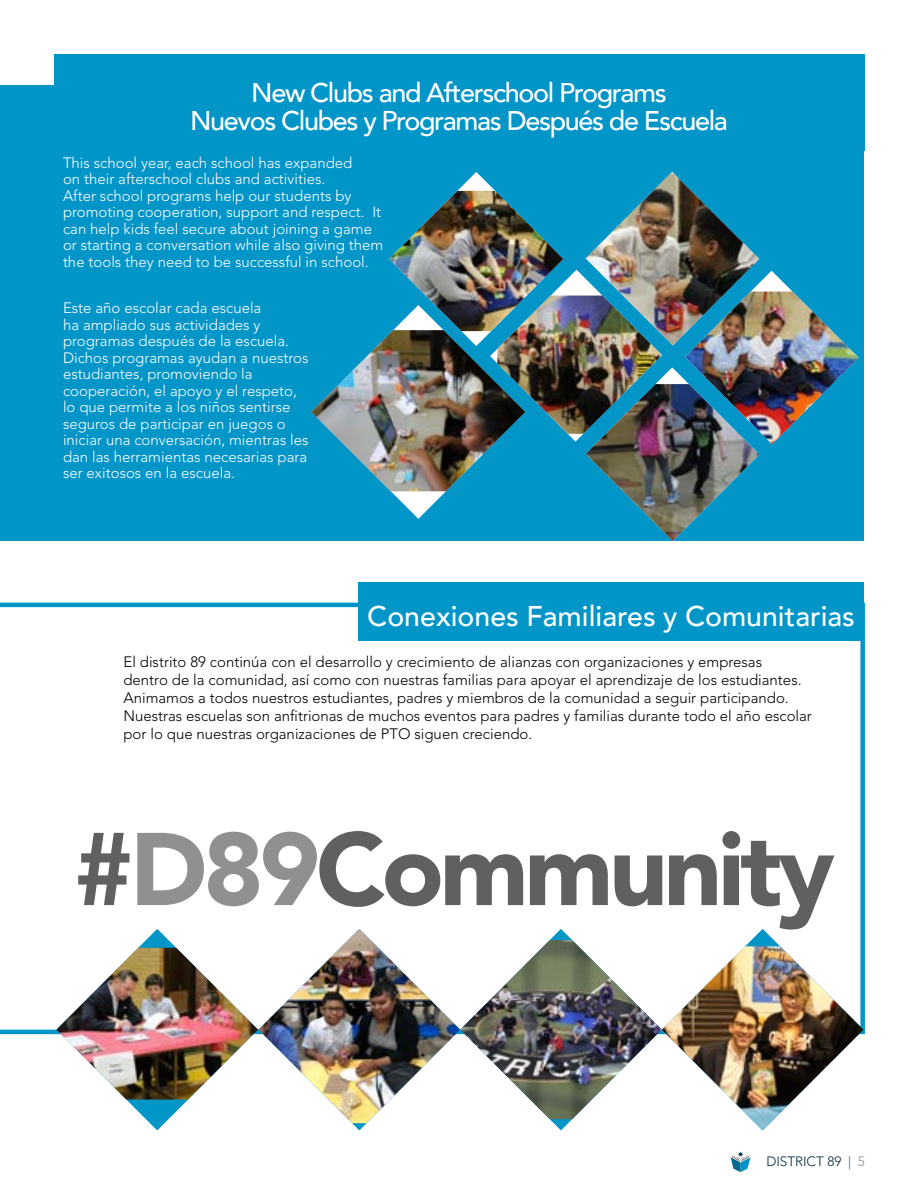
<style>
.page{position:relative;width:918px;height:1188px;background:#fff}
.page>*{position:absolute;margin:0;border:0;box-sizing:border-box;transform-origin:0 0}
.t1{font:900 102px "Avenir LT Std";letter-spacing:-.04em;color:#5f6062}
.t2{font:500 28.5px "Avenir";color:#fff}
.t3{font:500 27px/28.5px "Avenir";letter-spacing:-.05em;color:#fff;text-align:center}
.t4{font:300 15px/16.5px "Avenir LT Std";color:#fff}
.t5{font:300 15px/18px "Avenir LT Std";color:#000}
.t6{font:300 13.5px "Avenir LT Std";color:#002d3f}
.s1{color:#8e9092}
.s2{color:#00698f}
.s3{color:#938884}
</style>
<div class="page">
<svg style="left:0;top:603px;width:865px;height:431px"></svg>
<svg style="left:731px;top:1152px;width:20px;height:20px"></svg>
<div style="left:0;top:85px;width:864px;height:456px;background:#0295c8"></div>
<div style="left:54px;top:54px;width:810px;height:97px;background:#0295c8"></div>
<img style="left:311px;top:334px;width:78px;height:156px">
<img style="left:389px;top:172px;width:470px;height:347px">
<img style="left:586px;top:384px;width:173px;height:157px">
<div style="left:358px;top:583px;width:506px;height:58px;background:#0295c8"></div>
<img style="left:56px;top:929px;width:807px;height:201px">
<img style="left:662px;top:946px;width:201px;height:184px">
<h3 class="t3" style="left:190px;top:77px;width:539px">New Clubs and Afterschool Programs<br>Nuevos Clubes y Programas Después de Escuela</h3>
<p class="t4" style="left:63px;top:155px;width:322px">This school year, each school has expanded<br>on their afterschool clubs and activities.<br>After school programs help our students by promoting cooperation, support and respect. It can help kids feel secure about joining a game or starting a conversation while also giving them the tools they need to be successful in school.</p>
<p class="t4" style="left:63px;top:300px;width:247px">Este año escolar cada escuela<br>ha ampliado sus actividades y programas después de la escuela.<br>Dichos programas ayudan a nuestros estudiantes, promoviendo la cooperación, el apoyo y el respeto, lo que permite a los niños sentirse seguros de participar en juegos o iniciar una conversación, mientras les dan las herramientas necesarias para ser exitosos en la escuela.</p>
<h2 class="t2" style="left:367px;top:592px;width:489px">Conexiones Familiares y Comunitarias</h2>
<p class="t5" style="left:123px;top:653px;width:690px">El distrito 89 continúa con el desarrollo y crecimiento de alianzas con organizaciones y empresas<br>dentro de la comunidad, así como con nuestras familias para apoyar el aprendizaje de los estudiantes.<br>Animamos a todos nuestros estudiantes, padres y miembros de la comunidad a seguir participando.<br>Nuestras escuelas son anfitrionas de muchos eventos para padres y familias durante todo el año escolar por lo que nuestras organizaciones de PTO siguen creciendo.</p>
<h1 class="t1" style="left:74px;top:808px;width:763px">#<span class="s1">D89</span>Community</h1>
<p class="t6" style="left:766px;top:1154px;width:100px">DISTRICT 89 <span class="s2">|</span> <span class="s3">5</span></p>
</div>
